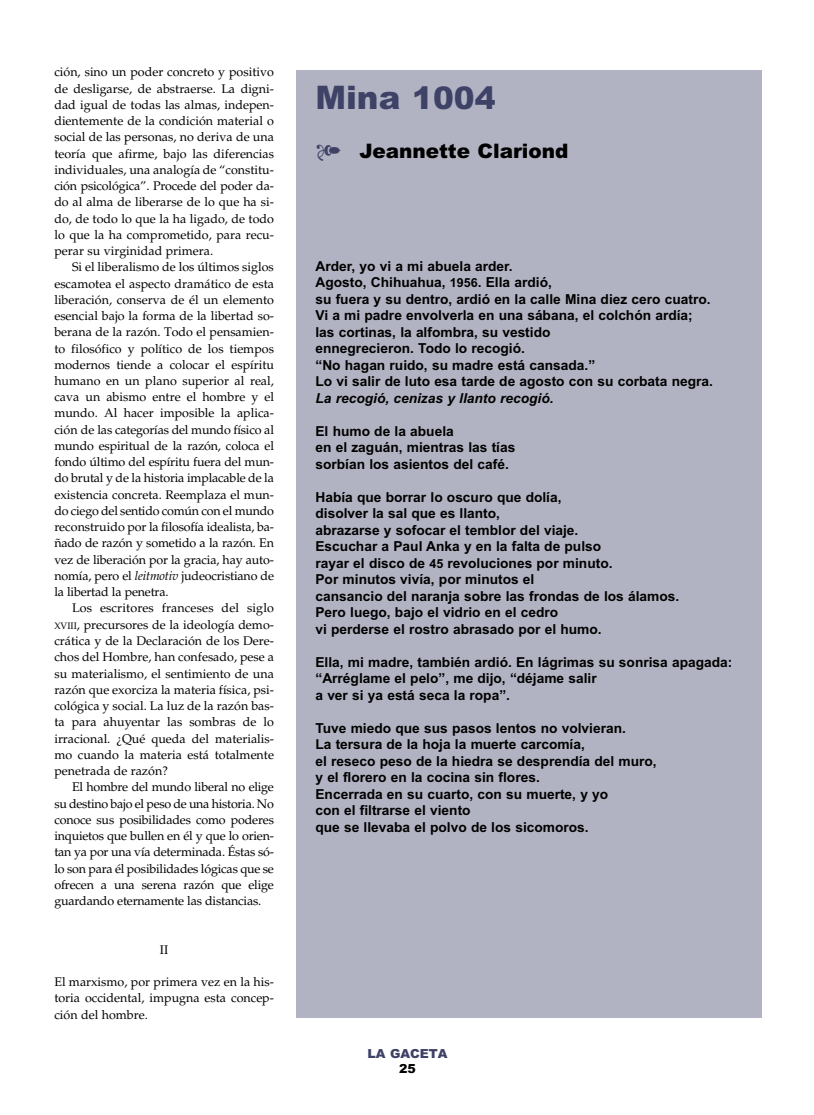
<style>
.page{position:relative;width:814px;height:1115px;background:#fff}
.page>*{position:absolute;margin:0;border:0;box-sizing:border-box;transform-origin:0 0}
.t1{font:900 32.5px "Arial";color:#3f4267}
.t2{font:900 20px "Arial";color:#000}
.t3{font:700 13.75px/16.5px "Arial";color:#000}
.t4{font:italic 700 13.75px "Arial";color:#000}
.t5{font:12.5px/16.2px "Palatino";color:#000;text-align:justify}
.t6{font:900 12.5px "Arial";color:#3f4267}
.t7{font:900 12.5px "Arial";color:#000}
.s1{font-style:italic}
.s2{font-size:9.38px}
.s3{font-size:31.25px}
.s4{color:#3f4267}
.s5{font-size:12.5px}
</style>
<div class="page">
<div style="left:296px;top:71px;width:466px;height:947px;background:#b2b3c2"></div>
<p class="t5" style="left:54px;top:65px;width:221px">ción, sino un poder concreto y positivo de desligarse, de abstraerse. La digni&shy;dad igual de todas las almas, indepen&shy;dientemente de la condición material o social de las personas, no deriva de una teoría que afirme, bajo las diferencias individuales, una analogía de “constitu&shy;ción psicológica”. Procede del poder da&shy;do al alma de liberarse de lo que ha si&shy;do, de todo lo que la ha ligado, de todo lo que la ha comprometido, para recu&shy;perar su virginidad primera.</p>
<p class="t5" style="left:54px;top:260px;width:221px;text-indent:18px">Si el liberalismo de los últimos siglos escamotea el aspecto dramático de esta liberación, conserva de él un elemento esencial bajo la forma de la libertad so&shy;berana de la razón. Todo el pensamien&shy;to filosófico y político de los tiempos modernos tiende a colocar el espíritu humano en un plano superior al real, cava un abismo entre el hombre y el mundo. Al hacer imposible la aplica&shy;ción de las categorías del mundo físico al mundo espiritual de la razón, coloca el fondo último del espíritu fuera del mun&shy;do brutal y de la historia implacable de la existencia concreta. Reemplaza el mun&shy;do ciego del sentido común con el mundo reconstruido por la filosofía idealista, ba&shy;ñado de razón y sometido a la razón. En vez de liberación por la gracia, hay auto&shy;nomía, pero el <span class="s1">leitmotiv</span> judeocristiano de la libertad la penetra.</p>
<p class="t5" style="left:54px;top:602px;width:221px;text-indent:18px">Los escritores franceses del siglo <span class="s2">XVIII</span>, precursores de la ideología demo&shy;crática y de la Declaración de los Dere&shy;chos del Hombre, han confesado, pese a su materialismo, el sentimiento de una razón que exorciza la materia física, psi&shy;cológica y social. La luz de la razón bas&shy;ta para ahuyentar las sombras de lo irracional. ¿Qué queda del materialis&shy;mo cuando la materia está totalmente penetrada de razón?</p>
<p class="t5" style="left:54px;top:780px;width:221px;text-indent:18px">El hombre del mundo liberal no elige su destino bajo el peso de una historia. No conoce sus posibilidades como poderes inquietos que bullen en él y que lo orien&shy;tan ya por una vía determinada. Éstas só&shy;lo son para él posibilidades lógicas que se ofrecen a una serena razón que elige guardando eternamente las distancias.</p>
<p class="t5" style="left:160px;top:943px;width:10px">II</p>
<p class="t5" style="left:54px;top:975px;width:221px">El marxismo, por primera vez en la his&shy;toria occidental, impugna esta concep&shy;ción del hombre.</p>
<h1 class="t1" style="left:315px;top:86px;width:182px">Mina <span class="s3">1004</span></h1>
<h2 class="t2" style="left:315px;top:143px;width:255px"><span class="s4">✸</span> Jeannette Clariond</h2>
<p class="t3" style="left:315px;top:259px;width:399px">Arder, yo vi a mi abuela arder.<br>Agosto, Chihuahua, <span class="s5">1956</span>. Ella ardió,<br>su fuera y su dentro, ardió en la calle Mina diez cero cuatro.<br>Vi a mi padre envolverla en una sábana, el colchón ardía; las cortinas, la alfombra, su vestido<br>ennegrecieron. Todo lo recogió.<br>“No hagan ruido, su madre está cansada.”<br>Lo vi salir de luto esa tarde de agosto con su corbata negra.</p>
<p class="t4" style="left:315px;top:393px;width:240px">La recogió, cenizas y llanto recogió.</p>
<p class="t3" style="left:315px;top:424px;width:201px">El humo de la abuela<br>en el zaguán, mientras las tías sorbían los asientos del café.</p>
<p class="t3" style="left:315px;top:490px;width:365px">Había que borrar lo oscuro que dolía,<br>disolver la sal que es llanto,<br>abrazarse y sofocar el temblor del viaje.<br>Escuchar a Paul Anka y en la falta de pulso<br>rayar el disco de <span class="s5">45</span> revoluciones por minuto.<br>Por minutos vivía, por minutos el<br>cansancio del naranja sobre las frondas de los álamos.<br>Pero luego, bajo el vidrio en el cedro<br>vi perderse el rostro abrasado por el humo.</p>
<p class="t3" style="left:315px;top:655px;width:418px">Ella, mi madre, también ardió. En lágrimas su sonrisa apagada: “Arréglame el pelo”, me dijo, “déjame salir<br>a ver si ya está seca la ropa”.</p>
<p class="t3" style="left:315px;top:721px;width:343px">Tuve miedo que sus pasos lentos no volvieran.<br>La tersura de la hoja la muerte carcomía,<br>el reseco peso de la hiedra se desprendía del muro, y el florero en la cocina sin flores.<br>Encerrada en su cuarto, con su muerte, y yo<br>con el filtrarse el viento<br>que se llevaba el polvo de los sicomoros.</p>
<p class="t6" style="left:367px;top:1049px;width:82px">LA GACETA</p>
<p class="t7" style="left:399px;top:1064px;width:18px">25</p>
</div>
